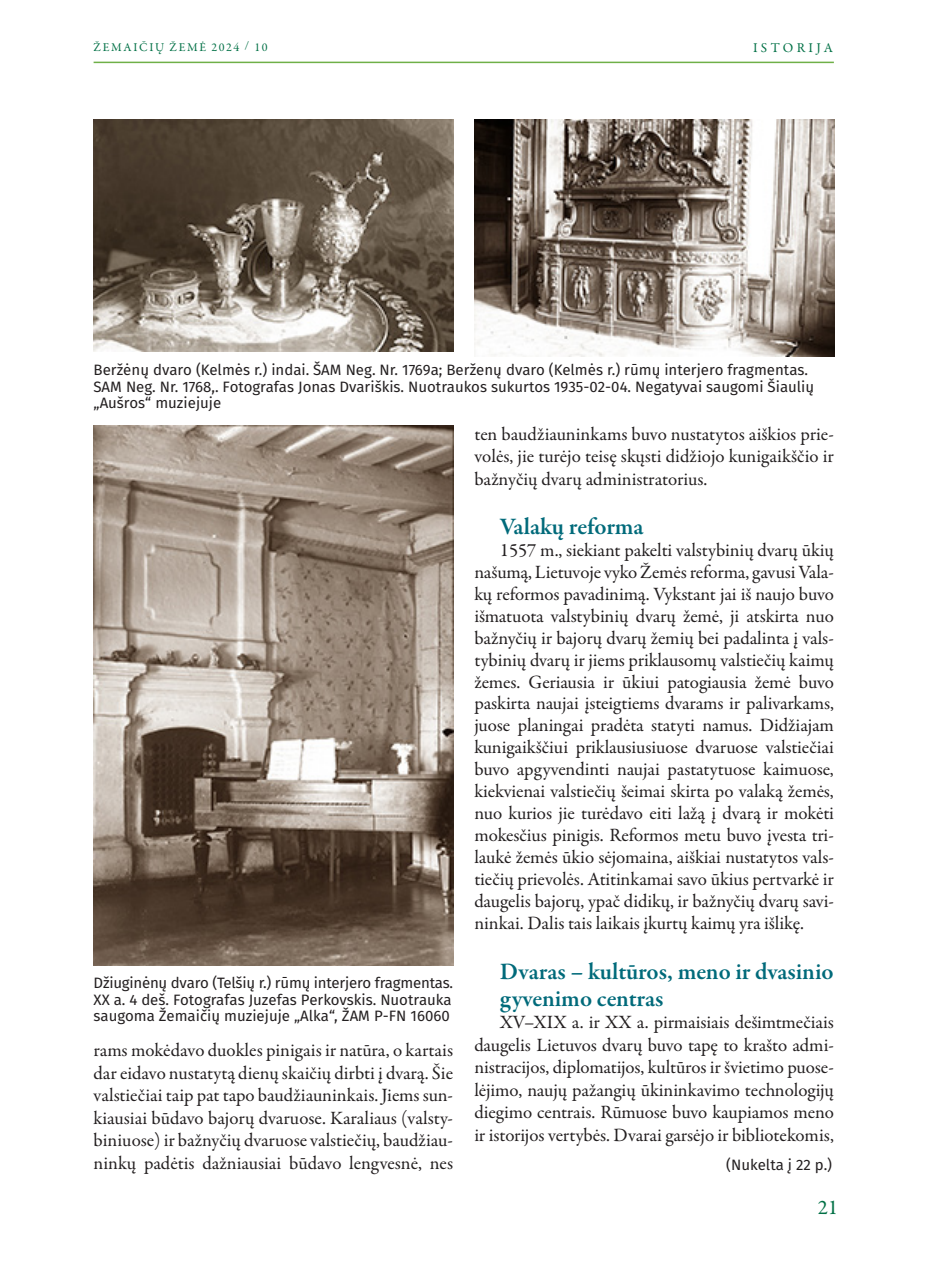
<style>
.page{position:relative;width:936px;height:1276px;background:#fff}
.page>*{position:absolute;margin:0;border:0;box-sizing:border-box;transform-origin:0 0}
.tekstas{font:600 24px "Garamond Premr Pro";letter-spacing:-.005em;color:#006a7a}
.t1{font:21px "Garamond Premr Pro";color:#017045}
.tekstas-2{font:18.9px/21.9px "Garamond Premr Pro";letter-spacing:-.005em;color:#231f20;text-align:justify}
.parašas{font:15px/16.5px "Fira Sans";color:#231f20}
.nukelta{font:15px "Fira Sans";color:#231f20}
.t2{font:13.5px "Garamond Premr Pro";letter-spacing:.25em;color:#017045}
.t3{font:12px "Garamond Premr Pro";letter-spacing:.14em;color:#017045}
</style>
<div class="page">
<hr style="left:94px;top:62px;width:739px;height:1px;background:#6fb048">
<img style="left:474px;top:119px;width:360px;height:237px">
<img style="left:94px;top:119px;width:360px;height:233px">
<img style="left:94px;top:426px;width:360px;height:539px">
<p class="t3" style="left:94px;top:40px;width:175px">ŽEMAIČIŲ ŽEMĖ 2024 / 10</p>
<p class="t2" style="left:753px;top:39px;width:82px">ISTORIJA</p>
<p class="parašas" style="left:94px;top:363px;width:722px">Beržėnų dvaro (Kelmės r.) indai. ŠAM Neg. Nr. 1769a; Berženų dvaro (Kelmės r.) rūmų interjero fragmentas.<br>SAM Neg. Nr. 1768,. Fotografas Jonas Dvariškis. Nuotraukos sukurtos 1935-02-04. Negatyvai saugomi Šiaulių „Aušros“ muziejuje</p>
<p class="parašas" style="left:94px;top:975px;width:361px;text-align:justify">Džiuginėnų dvaro (Telšių r.) rūmų interjero fragmentas.<br>XX a. 4 deš. Fotografas Juzefas Perkovskis. Nuotrauka saugoma Žemaičių muziejuje „Alka“, ŽAM P-FN 16060</p>
<p class="tekstas-2" style="left:94px;top:1039px;width:361px;line-height:22.5px">rams mokėdavo duokles pinigais ir natūra, o kartais dar eidavo nustatytą dienų skaičių dirbti į dvarą. Šie valstiečiai taip pat tapo baudžiauninkais. Jiems sun&shy;kiausiai būdavo bajorų dvaruose. Karaliaus (valsty&shy;biniuose) ir bažnyčių dvaruose valstiečių, baudžiau&shy;ninkų padėtis dažniausiai būdavo lengvesnė, nes</p>
<p class="tekstas-2" style="left:474px;top:423px;width:361px;line-height:22.5px">ten baudžiauninkams buvo nustatytos aiškios prie&shy;volės, jie turėjo teisę skųsti didžiojo kunigaikščio ir bažnyčių dvarų administratorius.</p>
<p class="tekstas" style="left:500px;top:512px;width:145px">Valakų reforma</p>
<p class="tekstas-2" style="left:474px;top:539px;width:361px;text-indent:26px">1557 m., siekiant pakelti valstybinių dvarų ūkių našumą, Lietuvoje vyko Žemės reforma, gavusi Vala&shy;kų reformos pavadinimą. Vykstant jai iš naujo buvo išmatuota valstybinių dvarų žemė, ji atskirta nuo bažnyčių ir bajorų dvarų žemių bei padalinta į vals&shy;tybinių dvarų ir jiems priklausomų valstiečių kaimų žemes. Geriausia ir ūkiui patogiausia žemė buvo paskirta naujai įsteigtiems dvarams ir palivarkams, juose planingai pradėta statyti namus. Didžiajam kunigaikščiui priklausiusiuose dvaruose valstiečiai buvo apgyvendinti naujai pastatytuose kaimuose, kiekvienai valstiečių šeimai skirta po valaką žemės, nuo kurios jie turėdavo eiti lažą į dvarą ir mokėti mokesčius pinigis. Reformos metu buvo įvesta tri&shy;laukė žemės ūkio sėjomaina, aiškiai nustatytos vals&shy;tiečių prievolės. Atitinkamai savo ūkius pertvarkė ir daugelis bajorų, ypač didikų, ir bažnyčių dvarų savi&shy;ninkai. Dalis tais laikais įkurtų kaimų yra išlikę.</p>
<p class="tekstas" style="left:500px;top:956px;width:335px">Dvaras – kultūros, meno ir dvasinio</p>
<p class="tekstas" style="left:500px;top:983px;width:165px">gyvenimo centras</p>
<p class="tekstas-2" style="left:474px;top:1011px;width:361px;line-height:22.5px;text-indent:26px">XV–XIX a. ir XX a. pirmaisiais dešimtmečiais daugelis Lietuvos dvarų buvo tapę to krašto admi&shy;nistracijos, diplomatijos, kultūros ir švietimo puose&shy;lėjimo, naujų pažangių ūkininkavimo technologijų diegimo centrais. Rūmuose buvo kaupiamos meno ir istorijos vertybės. Dvarai garsėjo ir bibliotekomis,</p>
<p class="nukelta" style="left:726px;top:1154px;width:107px">(Nukelta į 22 p.)</p>
<p class="t1" style="left:817px;top:1194px;width:22px">21</p>
</div>
